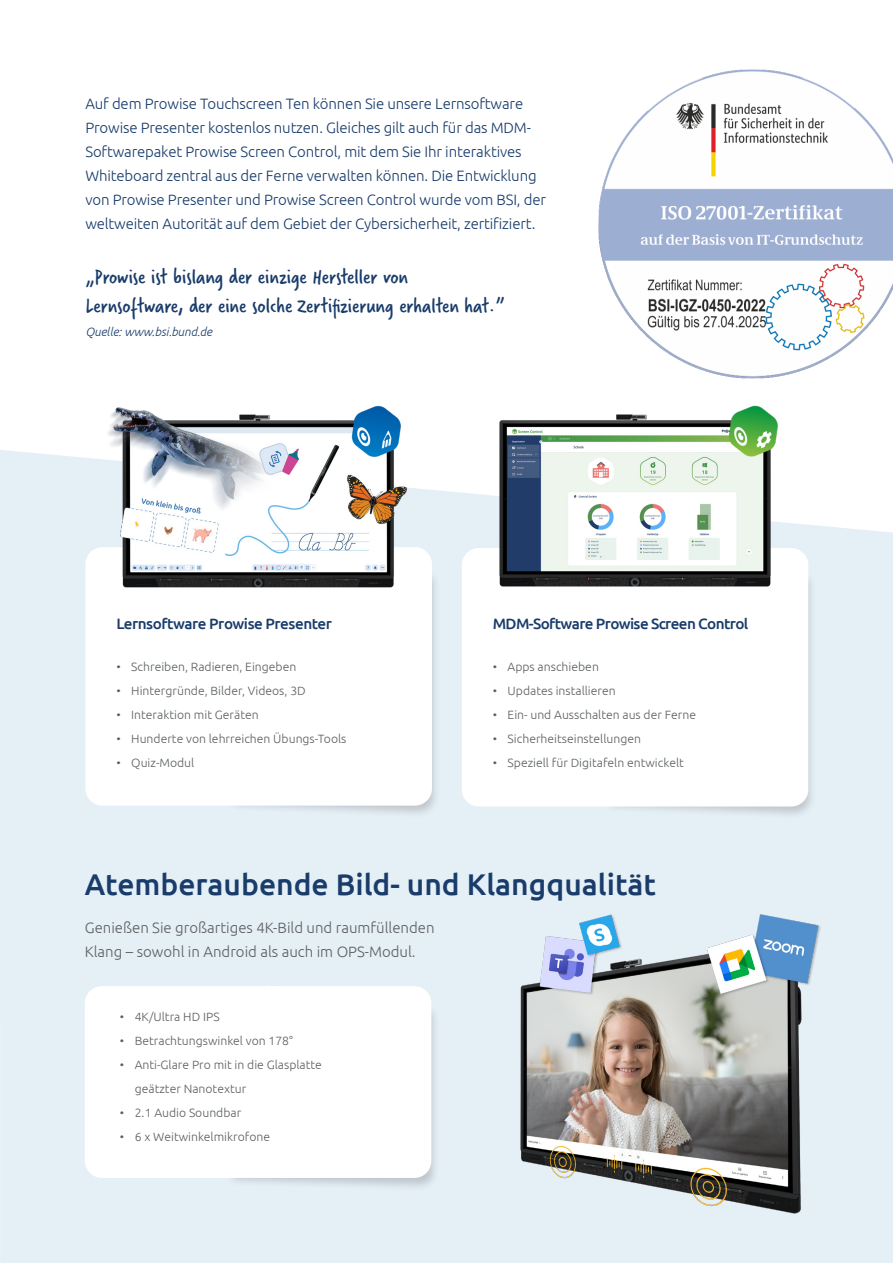
<style>
.page{position:relative;width:893px;height:1263px;background:#fff}
.page>*{position:absolute;margin:0;border:0;box-sizing:border-box;transform-origin:0 0}
.t1{font:500 30px "Ubuntu";color:#193c6b}
.t2{font:22.5px "Verveine";color:#193c6b}
.t3{font:300 15px/24px "Ubuntu";letter-spacing:-.01em;color:#193c6b}
.t4{font:300 15px/24px "Ubuntu";color:#5c6062}
.t5{font:500 15px "Ubuntu";letter-spacing:-.04em;color:#193c6b}
.t6{font:300 12px/24px "Ubuntu";color:#5c6062}
.t7{font:italic 300 12px "Ubuntu";color:#193c6b}
</style>
<div class="page">
<div style="left:0;top:450px;width:893px;height:813px;background:#e5eff6"></div>
<div style="left:226px;top:547px;width:215px;height:271px;background:#231f20;opacity:.2"></div>
<div style="left:85px;top:547px;width:347px;height:259px;background:#fff;border-radius:17px"></div>
<div style="left:602px;top:548px;width:215px;height:271px;background:#231f20;opacity:.2"></div>
<div style="left:462px;top:548px;width:346px;height:258px;background:#fff;border-radius:17px"></div>
<div style="left:226px;top:986px;width:214px;height:206px;background:#231f20;opacity:.2"></div>
<div style="left:85px;top:986px;width:346px;height:192px;background:#fff;border-radius:17px"></div>
<img style="left:106px;top:405px;width:304px;height:183px">
<img style="left:598px;top:69px;width:295px;height:310px">
<img style="left:483px;top:405px;width:304px;height:182px">
<img style="left:518px;top:912px;width:302px;height:303px">
<p class="t3" style="left:85px;top:91px;width:462px">Auf dem Prowise Touchscreen Ten können Sie unsere Lernsoftware Prowise Presenter kostenlos nutzen. Gleiches gilt auch für das MDM-Softwarepaket Prowise Screen Control, mit dem Sie Ihr interaktives Whiteboard zentral aus der Ferne verwalten können. Die Entwicklung von Prowise Presenter und Prowise Screen Control wurde vom BSI, der weltweiten Autorität auf dem Gebiet der Cybersicherheit, zertifiziert.</p>
<p class="t2" style="left:85px;top:261px;width:324px">„Prowise ist bislang der einzige Hersteller von</p>
<p class="t2" style="left:85px;top:290px;width:420px">Lernsoftware, der eine solche Zertifizierung erhalten hat.”</p>
<p class="t7" style="left:85px;top:324px;width:128px">Quelle: www.bsi.bund.de</p>
<p class="t5" style="left:116px;top:614px;width:217px">Lernsoftware Prowise Presenter</p>
<p class="t6" style="left:116px;top:654px;width:181px">• Schreiben, Radieren, Eingeben</p>
<p class="t6" style="left:116px;top:678px;width:191px">• Hintergründe, Bilder, Videos, 3D</p>
<p class="t6" style="left:116px;top:702px;width:144px">• Interaktion mit Geräten</p>
<p class="t6" style="left:116px;top:726px;width:232px">• Hunderte von lehrreichen Übungs-Tools</p>
<p class="t6" style="left:116px;top:750px;width:80px">• Quiz-Modul</p>
<p class="t5" style="left:493px;top:614px;width:257px">MDM-Software Prowise Screen Control</p>
<p class="t6" style="left:493px;top:654px;width:108px">• Apps anschieben</p>
<p class="t6" style="left:493px;top:678px;width:125px">• Updates installieren</p>
<p class="t6" style="left:493px;top:702px;width:205px">• Ein- und Ausschalten aus der Ferne</p>
<p class="t6" style="left:493px;top:726px;width:150px">• Sicherheitseinstellungen</p>
<p class="t6" style="left:493px;top:750px;width:193px">• Speziell für Digitafeln entwickelt</p>
<p class="t1" style="left:85px;top:865px;width:573px">Atemberaubende Bild- und Klangqualität</p>
<p class="t4" style="left:85px;top:915px;width:351px">Genießen Sie großartiges 4K-Bild und raumfüllenden<br>Klang – sowohl in Android als auch im OPS-Modul.</p>
<p class="t6" style="left:120px;top:1004px;width:101px">• 4K/Ultra HD IPS</p>
<p class="t6" style="left:120px;top:1028px;width:175px">• Betrachtungswinkel von 178°</p>
<p class="t6" style="left:135px;top:1052px;width:189px;text-indent:-15px">• Anti-Glare Pro mit in die Glasplatte geätzter Nanotextur</p>
<p class="t6" style="left:120px;top:1100px;width:123px">• 2.1 Audio Soundbar</p>
<p class="t6" style="left:120px;top:1124px;width:152px">• 6 x Weitwinkelmikrofone</p>
</div>
